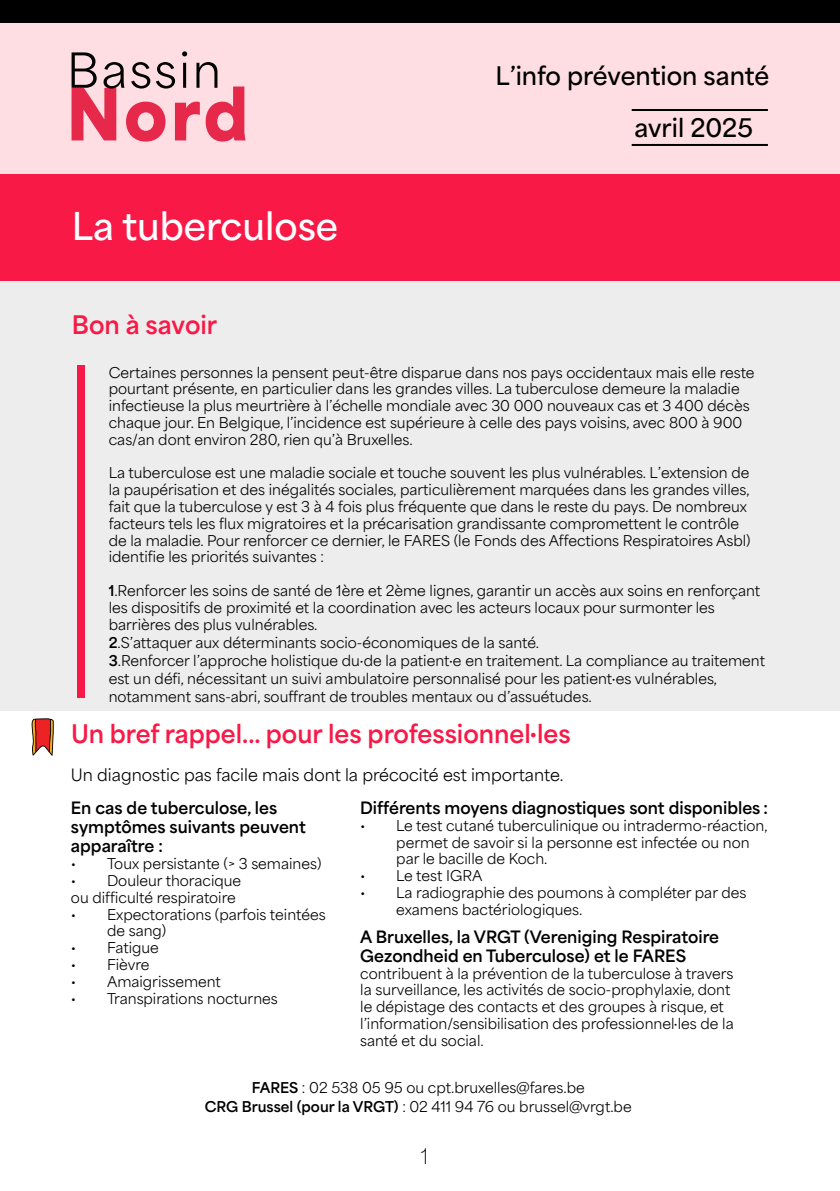
<style>
.page{position:relative;width:840px;height:1191px;background:#fff}
.page>*{position:absolute;margin:0;border:0;box-sizing:border-box;transform-origin:0 0}
.t1{font:600 36px "Area Normal";color:#fff}
.t2{font:700 24px "Area Normal";color:#f91947}
.t3{font:600 24px/52.2px "Area Normal";color:#000}
.t4{font:100 20px "Area Normal";color:#000}
.t5{font:700 16px/19.2px "Area Normal";color:#000}
.t6{font:16px "Area Normal";color:#000}
.t7{font:14px/16.8px "Area Normal";color:#000}
.s1{font-weight:700}
</style>
<div class="page">
<div style="left:0;top:20px;width:838px;height:155px;background:#fedde3"></div>
<div style="left:0;top:0;width:839px;height:23px;background:#000"></div>
<hr style="left:631px;top:109px;width:136px;height:2px;background:#000">
<hr style="left:631px;top:144px;width:136px;height:2px;background:#000">
<div style="left:0;top:175px;width:839px;height:107px;background:#f91947"></div>
<svg style="left:71px;top:51px;width:174px;height:91px"></svg>
<div style="left:0;top:282px;width:839px;height:429px;background:#ededed"></div>
<div style="left:77px;top:365px;width:8px;height:332px;background:#f91947"></div>
<svg style="left:31px;top:718px;width:23px;height:37px"></svg>
<h1 class="t1" style="left:72px;top:194px;width:268px">La tuberculose</h1>
<h2 class="t2" style="left:72px;top:303px;width:147px">Bon à savoir</h2>
<h2 class="t3" style="left:634px;top:47px;width:136px;text-indent:-139px">L’info prévention santé avril 2025</h2>
<p class="t7" style="left:109px;top:362px;width:647px">Certaines personnes la pensent peut-être disparue dans nos pays occidentaux mais elle reste pourtant présente, en particulier dans les grandes villes. La tuberculose demeure la maladie infectieuse la plus meurtrière à l’échelle mondiale avec 30 000 nouveaux cas et 3 400 décès chaque jour. En Belgique, l’incidence est supérieure à celle des pays voisins, avec 800 à 900 cas/an dont environ 280, rien qu’à Bruxelles.</p>
<p class="t7" style="left:109px;top:463px;width:643px">La tuberculose est une maladie sociale et touche souvent les plus vulnérables. L’extension de la paupérisation et des inégalités sociales, particulièrement marquées dans les grandes villes, fait que la tuberculose y est 3 à 4 fois plus fréquente que dans le reste du pays. De nombreux facteurs tels les flux migratoires et la précarisation grandissante compromettent le contrôle de la maladie. Pour renforcer ce dernier, le FARES (le Fonds des Affections Respiratoires Asbl) identifie les priorités suivantes :</p>
<p class="t7" style="left:109px;top:580px;width:657px;line-height:17.6px"><span class="s1">1</span>.Renforcer les soins de santé de 1ère et 2ème lignes, garantir un accès aux soins en renforçant les dispositifs de proximité et la coordination avec les acteurs locaux pour surmonter les barrières des plus vulnérables.<br><span class="s1">2</span>.S’attaquer aux déterminants socio-économiques de la santé.<br><span class="s1">3</span>.Renforcer l’approche holistique du·de la patient·e en traitement. La compliance au traitement est un défi, nécessitant un suivi ambulatoire personnalisé pour les patient·es vulnérables, notamment sans-abri, souffrant de troubles mentaux ou d’assuétudes.</p>
<h2 class="t2" style="left:71px;top:712px;width:501px">Un bref rappel... pour les professionnel·les</h2>
<p class="t6" style="left:71px;top:760px;width:494px">Un diagnostic pas facile mais dont la précocité est importante.</p>
<p class="t5" style="left:360px;top:796px;width:409px">Différents moyens diagnostiques sont disponibles :</p>
<p class="t7" style="left:396px;top:815px;width:372px;text-indent:-36px">• Le test cutané tuberculinique ou intradermo-réaction, permet de savoir si la personne est infectée ou non par le bacille de Koch.</p>
<p class="t7" style="left:360px;top:865px;width:124px">• Le test IGRA</p>
<p class="t7" style="left:396px;top:882px;width:351px;text-indent:-36px">• La radiographie des poumons à compléter par des examens bactériologiques.</p>
<p class="t5" style="left:360px;top:925px;width:360px">A Bruxelles, la VRGT (Vereniging Respiratoire<br>Gezondheid en Tuberculose) et le FARES</p>
<p class="t7" style="left:360px;top:963px;width:375px">contribuent à la prévention de la tuberculose à travers la surveillance, les activités de socio-prophylaxie, dont le dépistage des contacts et des groupes à risque, et l’information/sensibilisation des professionnel·les de la santé et du social.</p>
<p class="t5" style="left:71px;top:796px;width:236px">En cas de tuberculose, les symptômes suivants peuvent apparaître :</p>
<p class="t7" style="left:71px;top:853px;width:252px">• Toux persistante (&gt; 3 semaines)</p>
<p class="t7" style="left:71px;top:870px;width:172px">• Douleur thoracique ou difficulté respiratoire</p>
<p class="t7" style="left:107px;top:904px;width:220px;text-indent:-36px">• Expectorations (parfois teintées de sang)</p>
<p class="t7" style="left:71px;top:937px;width:89px">• Fatigue</p>
<p class="t7" style="left:71px;top:954px;width:80px">• Fièvre</p>
<p class="t7" style="left:71px;top:971px;width:151px">• Amaigrissement</p>
<p class="t7" style="left:71px;top:988px;width:208px">• Transpirations nocturnes</p>
<p class="t7" style="left:205px;top:1076px;width:428px;line-height:19.2px;text-align:center"><span class="s1">FARES</span> : 02 538 05 95 ou cpt.bruxelles@fares.be<br><span class="s1">CRG Brussel (pour la VRGT)</span> : 02 411 94 76 ou brussel@vrgt.be</p>
<h3 class="t4" style="left:420px;top:1139px;width:9px">1</h3>
</div>
